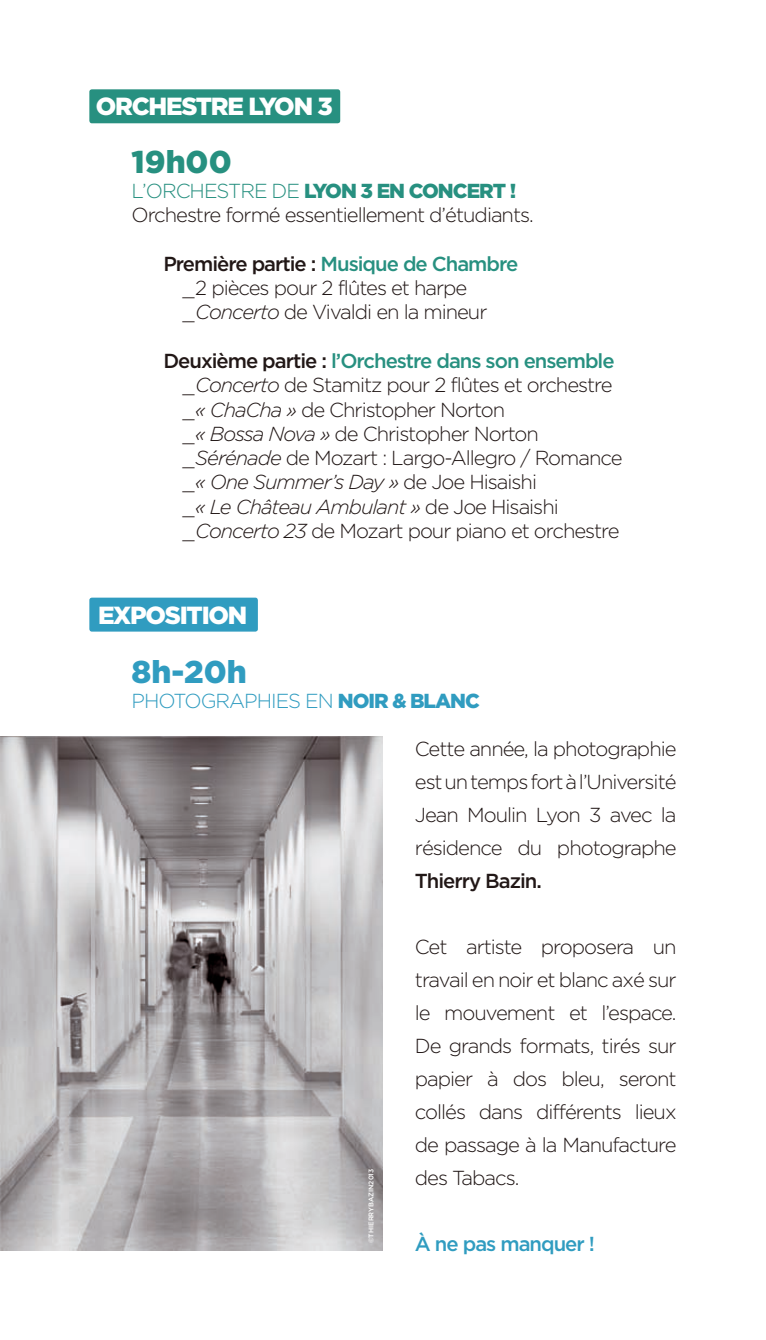
<style>
.page{position:relative;width:766px;height:1340px;background:#fff}
.page>*{position:absolute;margin:0;border:0;box-sizing:border-box;transform-origin:0 0}
.t1{font:900 31.5px "Gotham";color:#309cc0}
.t2{font:900 31.5px "Gotham";color:#279080}
.t3{font:900 24.75px "Gotham";letter-spacing:-.05em;color:#fff}
.t4{font:300 20.25px/33.1px "Gotham";letter-spacing:-.05em;color:#211716;text-align:justify}
.t5{font:500 20.25px "Gotham";letter-spacing:-.05em;color:#279080}
.t6{font:italic 300 20.25px "Gotham";letter-spacing:-.05em;color:#211716}
.t7{font:900 20.25px "Gotham";letter-spacing:-.05em;color:#279080}
.t8{font:300 20.25px "Gotham";letter-spacing:-.05em;color:#309cc0}
.t9{font:500 20.25px "Gotham";letter-spacing:-.05em;color:#309cc0}
.t10{font:500 6.75px "Gotham";color:#fff}
.s1{font-weight:300}
.s2{color:#211716}
.s3{font-style:italic}
.s4{font-style:normal}
.s5{font-weight:900}
.s6{font-weight:500}
</style>
<div class="page">
<div style="left:89px;top:597px;width:169px;height:34px;background:#309cc0;border-radius:3px"></div>
<div style="left:89px;top:89px;width:251px;height:34px;background:#279080;border-radius:3px"></div>
<img style="left:0;top:736px;width:383px;height:514px">
<p class="t3" style="left:96px;top:92px;width:238px">ORCHESTRE LYON 3</p>
<p class="t2" style="left:131px;top:144px;width:102px">19h00</p>
<p class="t7" style="left:131px;top:179px;width:386px"><span class="s1">L’ORCHESTRE DE</span> LYON 3 EN CONCERT !</p>
<p class="t4" style="left:131px;top:198px;width:404px">Orchestre formé essentiellement d’étudiants.</p>
<p class="t5" style="left:163px;top:252px;width:356px"><span class="s2">Première partie :</span> Musique de Chambre</p>
<p class="t4" style="left:182px;top:271px;width:286px">_2 pièces pour 2 flûtes et harpe</p>
<p class="t4" style="left:182px;top:295px;width:306px">_<span class="s3">Concerto</span> de Vivaldi en la mineur</p>
<p class="t5" style="left:163px;top:349px;width:452px"><span class="s2">Deuxième partie :</span> l’Orchestre dans son ensemble</p>
<p class="t4" style="left:182px;top:368px;width:431px">_<span class="s3">Concerto</span> de Stamitz pour 2 flûtes et orchestre</p>
<p class="t4" style="left:182px;top:392px;width:324px">_<span class="s3">« ChaCha »</span> de Christopher Norton</p>
<p class="t4" style="left:182px;top:417px;width:358px">_<span class="s3">« Bossa Nova »</span> de Christopher Norton</p>
<p class="t4" style="left:182px;top:441px;width:441px">_<span class="s3">Sérénade</span> de Mozart : Largo-Allegro / Romance</p>
<p class="t6" style="left:182px;top:471px;width:356px"><span class="s4">_</span>« One Summer’s Day » <span class="s4">de Joe Hisaishi</span></p>
<p class="t6" style="left:182px;top:495px;width:377px"><span class="s4">_</span>« Le Château Ambulant » <span class="s4">de Joe Hisaishi</span></p>
<p class="t4" style="left:182px;top:514px;width:438px">_<span class="s3">Concerto 23</span> de Mozart pour piano et orchestre</p>
<p class="t3" style="left:98px;top:600px;width:151px">EXPOSITION</p>
<p class="t1" style="left:131px;top:654px;width:117px">8h-20h</p>
<p class="t8" style="left:131px;top:689px;width:350px">PHOTOGRAPHIES EN <span class="s5">NOIR &amp; BLANC</span></p>
<p class="t4" style="left:415px;top:731px;width:263px">Cette année, la photographie est un temps fort à l’Université Jean Moulin Lyon 3 avec la résidence du photographe <span class="s6">Thierry Bazin.</span></p>
<p class="t10" style="left:367px;top:1243px;width:76px;rotate:-90deg">©THIERRYBAZIN2013</p>
<p class="t4" style="left:415px;top:929px;width:263px">Cet artiste proposera un travail en noir et blanc axé sur le mouvement et l’espace.<br>De grands formats, tirés sur papier à dos bleu, seront collés dans différents lieux de passage à la Manufacture des Tabacs.</p>
<p class="t9" style="left:415px;top:1231px;width:181px">À ne pas manquer !</p>
</div>
